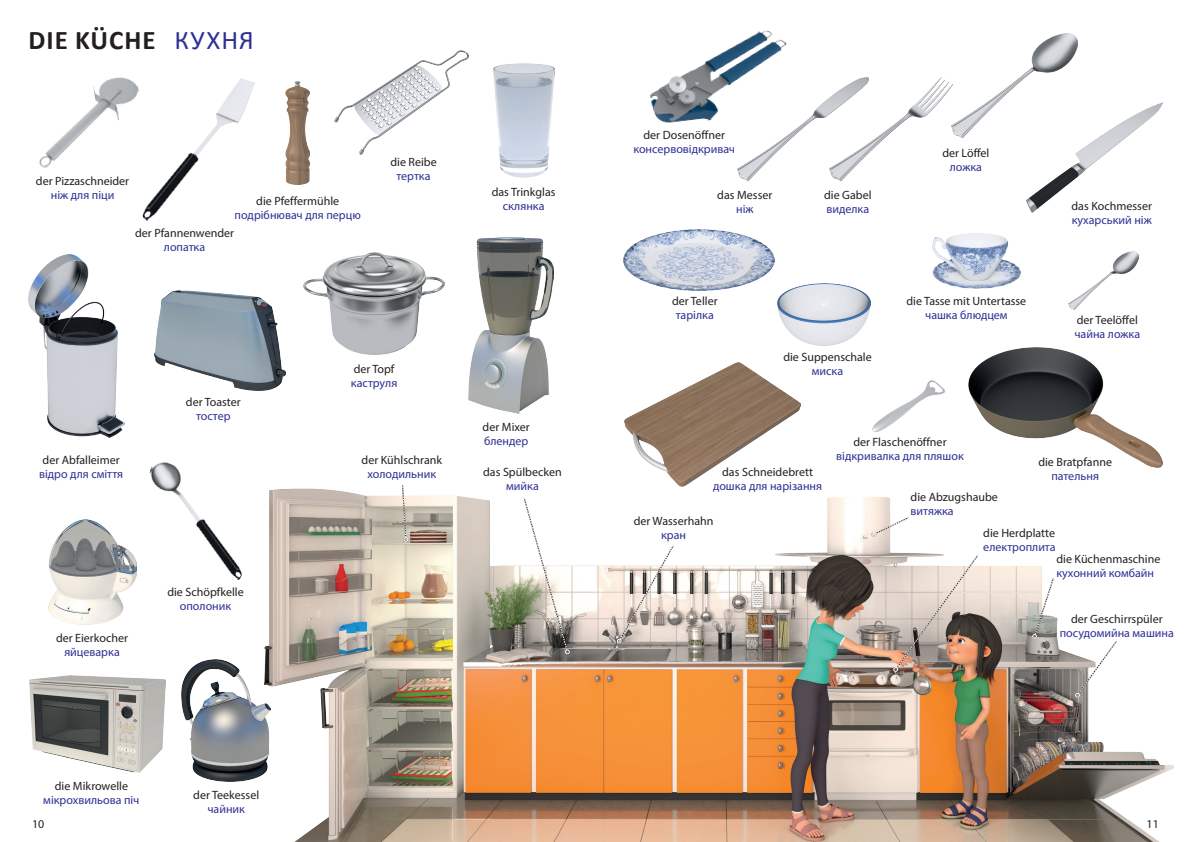
<style>
.page{position:relative;width:1191px;height:842px;background:#fff}
.page>*{position:absolute;margin:0;border:0;box-sizing:border-box;transform-origin:0 0}
.t1{font:700 27px "Calibri";letter-spacing:.04em;color:#231f20}
.t2{font:12px "Myriad Pro";color:#231f20}
.t3{font:12px "Myriad Pro";color:#2e3092}
.s1{font-weight:400;color:#2e3092}
</style>
<div class="page">
<img style="left:264px;top:301px;width:910px;height:541px">
<img style="left:650px;top:30px;width:137px;height:93px">
<img style="left:1068px;top:252px;width:70px;height:58px">
<img style="left:952px;top:33px;width:125px;height:105px">
<img style="left:737px;top:78px;width:93px;height:103px">
<img style="left:830px;top:78px;width:122px;height:103px">
<img style="left:1026px;top:103px;width:137px;height:109px">
<img style="left:777px;top:283px;width:93px;height:63px">
<img style="left:624px;top:229px;width:150px;height:61px">
<img style="left:932px;top:234px;width:88px;height:55px">
<img style="left:968px;top:347px;width:194px;height:121px">
<img style="left:624px;top:362px;width:176px;height:124px">
<img style="left:872px;top:380px;width:72px;height:51px">
<img style="left:28px;top:254px;width:97px;height:184px">
<img style="left:493px;top:64px;width:61px;height:113px">
<img style="left:39px;top:78px;width:73px;height:90px">
<img style="left:335px;top:51px;width:133px;height:104px">
<img style="left:182px;top:659px;width:88px;height:122px">
<img style="left:286px;top:82px;width:24px;height:102px">
<img style="left:154px;top:291px;width:131px;height:100px">
<img style="left:48px;top:519px;width:87px;height:106px">
<img style="left:468px;top:238px;width:85px;height:175px">
<img style="left:303px;top:253px;width:142px;height:101px">
<img style="left:125px;top:458px;width:144px;height:122px">
<img style="left:30px;top:676px;width:136px;height:97px">
<img style="left:112px;top:77px;width:143px;height:144px">
<svg style="left:401px;top:483px;width:7px;height:59px"></svg>
<svg style="left:523px;top:497px;width:47px;height:157px"></svg>
<svg style="left:617px;top:544px;width:57px;height:100px"></svg>
<svg style="left:871px;top:516px;width:38px;height:21px"></svg>
<svg style="left:893px;top:554px;width:86px;height:118px;background:#c7b5a9"></svg>
<svg style="left:1032px;top:577px;width:22px;height:62px"></svg>
<svg style="left:1075px;top:640px;width:42px;height:58px"></svg>
<h1 class="t1" style="left:28px;top:21px;width:227px">DIE KÜCHE <span class="s1">КУХНЯ</span></h1>
<p class="t2" style="left:36px;top:173px;width:95px">der Pizzaschneider</p>
<p class="t3" style="left:51px;top:187px;width:65px">ніж для піци</p>
<p class="t2" style="left:256px;top:193px;width:84px">die Pfeffermühle</p>
<p class="t3" style="left:235px;top:207px;width:128px">подрібнювач для перцю</p>
<p class="t2" style="left:135px;top:225px;width:100px">der Pfannenwender</p>
<p class="t3" style="left:164px;top:239px;width:43px">лопатка</p>
<p class="t2" style="left:390px;top:154px;width:48px">die Reibe</p>
<p class="t3" style="left:396px;top:169px;width:35px">тертка</p>
<p class="t2" style="left:492px;top:185px;width:65px">das Trinkglas</p>
<p class="t3" style="left:503px;top:199px;width:43px">склянка</p>
<p class="t2" style="left:43px;top:453px;width:79px">der Abfalleimer</p>
<p class="t3" style="left:39px;top:467px;width:86px">відро для сміття</p>
<p class="t2" style="left:186px;top:394px;width:56px">der Toaster</p>
<p class="t3" style="left:196px;top:409px;width:36px">тостер</p>
<p class="t2" style="left:56px;top:630px;width:74px">der Eierkocher</p>
<p class="t3" style="left:64px;top:644px;width:57px">яйцеварка</p>
<p class="t2" style="left:167px;top:585px;width:78px">die Schöpfkelle</p>
<p class="t3" style="left:180px;top:599px;width:53px">ополоник</p>
<p class="t2" style="left:354px;top:361px;width:42px">der Topf</p>
<p class="t3" style="left:351px;top:375px;width:48px">каструля</p>
<p class="t2" style="left:361px;top:453px;width:82px">der Kühlschrank</p>
<p class="t3" style="left:367px;top:467px;width:70px">холодильник</p>
<p class="t2" style="left:482px;top:420px;width:49px">der Mixer</p>
<p class="t3" style="left:484px;top:434px;width:46px">блендер</p>
<p class="t2" style="left:483px;top:464px;width:80px">das Spülbecken</p>
<p class="t3" style="left:506px;top:478px;width:34px">мийка</p>
<p class="t2" style="left:55px;top:779px;width:75px">die Mikrowelle</p>
<p class="t3" style="left:43px;top:793px;width:98px">мікрохвильова піч</p>
<p class="t2" style="left:193px;top:787px;width:67px">der Teekessel</p>
<p class="t3" style="left:207px;top:801px;width:39px">чайник</p>
<p class="t2" style="left:643px;top:128px;width:83px">der Dosenöffner</p>
<p class="t3" style="left:633px;top:142px;width:103px">консервовідкривач</p>
<p class="t2" style="left:717px;top:187px;width:57px">das Messer</p>
<p class="t3" style="left:736px;top:201px;width:19px">ніж</p>
<p class="t2" style="left:824px;top:187px;width:49px">die Gabel</p>
<p class="t3" style="left:826px;top:201px;width:44px">виделка</p>
<p class="t2" style="left:672px;top:294px;width:47px">der Teller</p>
<p class="t3" style="left:676px;top:308px;width:39px">тарілка</p>
<p class="t2" style="left:783px;top:350px;width:90px">die Suppenschale</p>
<p class="t3" style="left:812px;top:364px;width:33px">миска</p>
<p class="t2" style="left:942px;top:146px;width:49px">der Löffel</p>
<p class="t3" style="left:949px;top:160px;width:34px">ложка</p>
<p class="t2" style="left:1071px;top:198px;width:82px">das Kochmesser</p>
<p class="t3" style="left:1071px;top:212px;width:82px">кухарський ніж</p>
<p class="t2" style="left:906px;top:294px;width:121px">die Tasse mit Untertasse</p>
<p class="t3" style="left:925px;top:308px;width:84px">чашка блюдцем</p>
<p class="t2" style="left:1076px;top:312px;width:63px">der Teelöffel</p>
<p class="t3" style="left:1074px;top:326px;width:67px">чайна ложка</p>
<p class="t2" style="left:722px;top:464px;width:92px">das Schneidebrett</p>
<p class="t3" style="left:713px;top:478px;width:111px">дошка для нарізання</p>
<p class="t2" style="left:853px;top:435px;width:95px">der Flaschenöffner</p>
<p class="t3" style="left:836px;top:449px;width:129px">відкривалка для пляшок</p>
<p class="t2" style="left:910px;top:489px;width:89px">die Abzugshaube</p>
<p class="t3" style="left:910px;top:503px;width:45px">витяжка</p>
<p class="t2" style="left:1038px;top:455px;width:75px">die Bratpfanne</p>
<p class="t3" style="left:1051px;top:469px;width:49px">пательня</p>
<p class="t2" style="left:634px;top:514px;width:81px">der Wasserhahn</p>
<p class="t3" style="left:661px;top:528px;width:26px">кран</p>
<p class="t2" style="left:983px;top:525px;width:73px">die Herdplatte</p>
<p class="t3" style="left:983px;top:539px;width:74px">електроплита</p>
<p class="t2" style="left:1056px;top:552px;width:105px">die Küchenmaschine</p>
<p class="t3" style="left:1056px;top:566px;width:99px">кухонний комбайн</p>
<p class="t2" style="left:1071px;top:612px;width:93px">der Geschirrspüler</p>
<p class="t3" style="left:1059px;top:626px;width:116px">посудомийна машина</p>
<p class="t2" style="left:32px;top:817px;width:14px">10</p>
<p class="t2" style="left:1146px;top:817px;width:14px">11</p>
</div>
